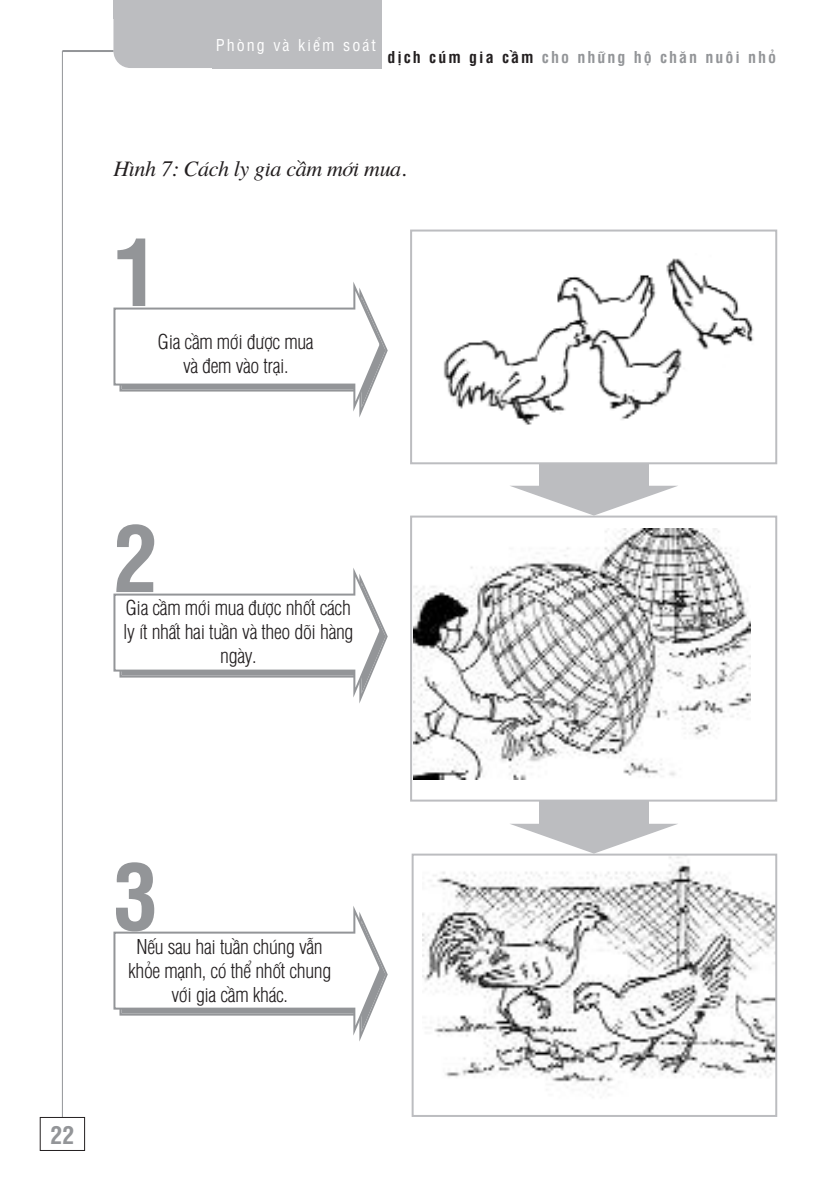
<style>
.page{position:relative;width:834px;height:1185px;background:#fff}
.page>*{position:absolute;margin:0;border:0;box-sizing:border-box;transform-origin:0 0}
.t1{font:90px "AV Helve Con Bol";color:#939598}
.t2{font:24px "AV Helve Con Bol";color:#939598}
.t3{font:22px "Thai Nguyen I Isc";letter-spacing:-.02em;color:#231f20}
.t4{font:20px/24px "AV Helve Con Lig";letter-spacing:-.02em;color:#231f20;text-align:center}
.t5{font:16px "AV Helve Con Bol";letter-spacing:.125em;color:#939598}
.t6{font:16px "AV Helve Con";letter-spacing:.13em;color:#fff}
.s1{color:#231f20}
</style>
<div class="page">
<div style="left:113px;top:0;width:268px;height:68px;background:#bcbdc0;border-radius:17px"></div>
<div style="left:212px;top:0;width:169px;height:68px;background:#bcbdc0"></div>
<div style="left:113px;top:0;width:268px;height:18px;background:#bcbdc0"></div>
<hr style="left:62px;top:51px;width:1px;height:1066px;background:#939598">
<hr style="left:62px;top:50px;width:51px;height:2px;background:#939598">
<div style="left:40px;top:1117px;width:45px;height:34px;border:1px solid #231f20"></div>
<img style="left:443px;top:258px;width:311px;height:167px">
<div style="left:410px;top:230px;width:367px;height:234px;border:2px solid #bcbdc0"></div>
<img style="left:414px;top:528px;width:336px;height:251px">
<div style="left:410px;top:516px;width:367px;height:286px;border:2px solid #bcbdc0"></div>
<img style="left:423px;top:857px;width:351px;height:238px">
<div style="left:411px;top:854px;width:366px;height:263px;border:2px solid #bcbdc0"></div>
<div style="left:539px;top:464px;width:109px;height:22px;background:#bcbdc0"></div>
<svg style="left:509px;top:486px;width:169px;height:30px"></svg>
<div style="left:539px;top:802px;width:109px;height:22px;background:#bcbdc0"></div>
<svg style="left:509px;top:824px;width:169px;height:30px"></svg>
<svg style="left:113px;top:282px;width:274px;height:135px"></svg>
<svg style="left:113px;top:568px;width:274px;height:135px"></svg>
<svg style="left:113px;top:906px;width:274px;height:135px"></svg>
<p class="t6" style="left:216px;top:34px;width:162px">Phflng vµ ki”m so∏t</p>
<p class="t5" style="left:387px;top:45px;width:390px"><span class="s1">dfich cÛm gia c«m</span> cho nh˜ng hÈ ch®n nu´i nh·</p>
<p class="t3" style="left:113px;top:156px;width:294px">H◊nh 7: C∏ch ly gia c«m mÌi mua.</p>
<h1 class="t1" style="left:113px;top:207px;width:46px">1</h1>
<p class="t4" style="left:158px;top:328px;width:157px">Gia c«m mÌi Æ≠Óc mua vµ Æem vµo trπi.</p>
<h1 class="t1" style="left:113px;top:493px;width:46px">2</h1>
<p class="t4" style="left:123px;top:593px;width:232px">Gia c«m mÌi mua Æ≠Óc nhËt c∏ch ly ›t nh†t hai tu«n vµ theo d‚i hµng ngµy.</p>
<h1 class="t1" style="left:113px;top:831px;width:46px">3</h1>
<p class="t4" style="left:128px;top:932px;width:205px">N’u sau hai tu«n chÛng v…n kh·e mπnh, c„ th” nhËt chung vÌi gia c«m kh∏c.</p>
<p class="t2" style="left:50px;top:1118px;width:26px">22</p>
</div>
